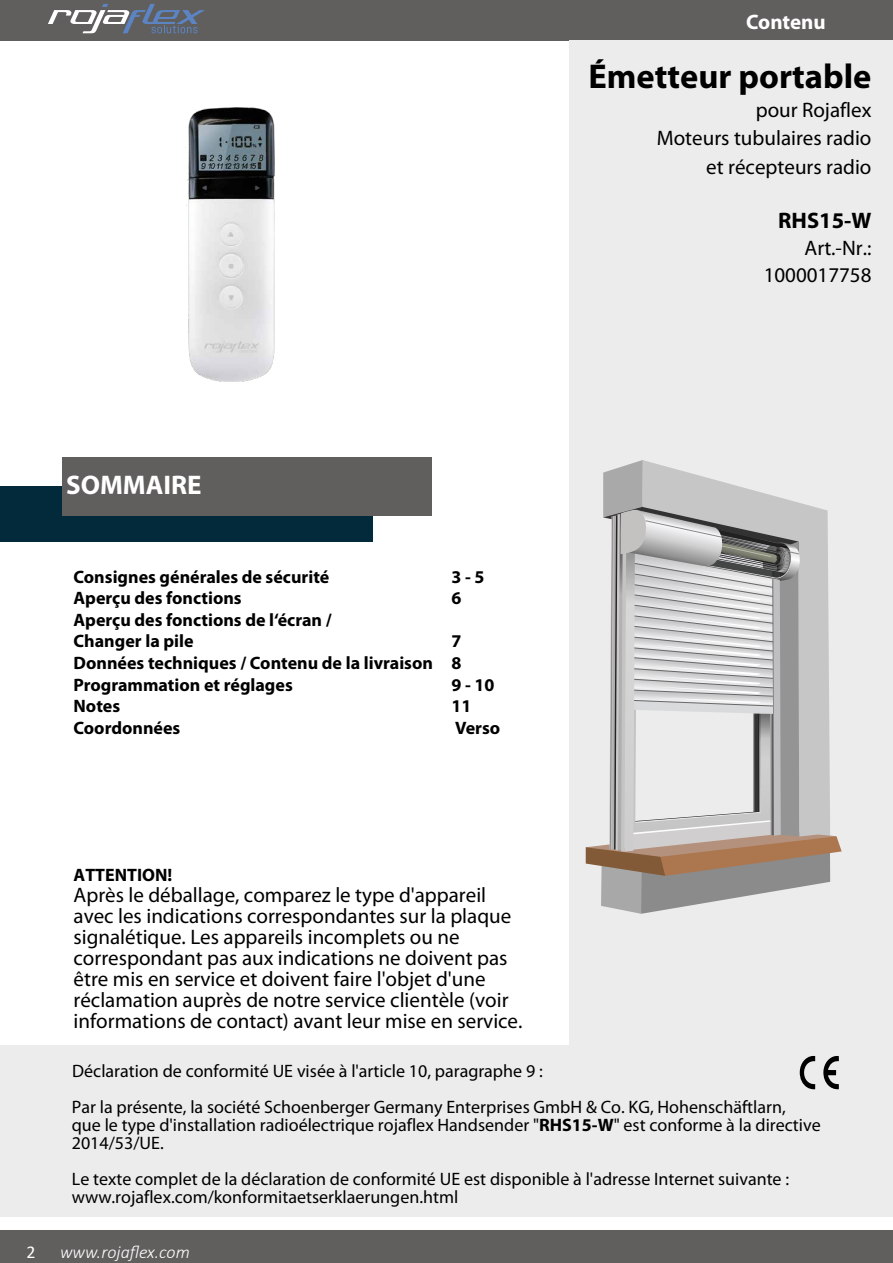
<style>
.page{position:relative;width:893px;height:1263px;background:#fff}
.page>*{position:absolute;margin:0;border:0;box-sizing:border-box;transform-origin:0 0}
.t1{font:700 34.5px "Myriad Pro";color:#000}
.t2{font:700 27px "Myriad Pro";color:#fff}
.t3{font:700 22.5px "Myriad Pro";color:#000}
.t4{font:21px/21px "Myriad Pro";color:#000;text-align:right}
.t5{font:700 21px "Myriad Pro";letter-spacing:-.005em;color:#fff}
.t6{font:18px/18px "Myriad Pro";color:#000}
.t7{font:700 18px/21.6px "Myriad Pro";color:#000}
.t8{font:italic 300 18px "Calibri";color:#fff}
.t9{font:18px "Calibri";color:#fff}
.s1{font-weight:700}
</style>
<div class="page">
<div style="left:0;top:0;width:893px;height:41px;background:#605f5e"></div>
<div style="left:0;top:1230px;width:893px;height:33px;background:#605f5e"></div>
<svg style="left:48px;top:4px;width:157px;height:29px"></svg>
<div style="left:570px;top:41px;width:323px;height:1176px;background:#ececec"></div>
<div style="left:0;top:487px;width:373px;height:55px;background:#032a3b"></div>
<div style="left:62px;top:458px;width:370px;height:58px;background:#605f5e"></div>
<div style="left:0;top:1045px;width:850px;height:172px;background:#ececed"></div>
<svg style="left:586px;top:460px;width:256px;height:454px"></svg>
<img style="left:186px;top:108px;width:89px;height:274px">
<svg style="left:823px;top:1056px;width:16px;height:33px"></svg>
<svg style="left:799px;top:1056px;width:16px;height:33px"></svg>
<p class="t2" style="left:66px;top:469px;width:137px">SOMMAIRE</p>
<p class="t7" style="left:74px;top:566px;width:257px">Consignes générales de sécurité</p>
<p class="t7" style="left:452px;top:566px;width:35px">3 - 5</p>
<p class="t7" style="left:74px;top:587px;width:170px">Aperçu des fonctions</p>
<p class="t7" style="left:452px;top:587px;width:11px">6</p>
<p class="t7" style="left:74px;top:609px;width:260px">Aperçu des fonctions de l‘écran /<br>Changer la pile</p>
<p class="t7" style="left:74px;top:631px;width:389px;text-align:justify;text-indent:378px">7<br>Données techniques / Contenu de la livraison 8<br>Programmation et réglages</p>
<p class="t7" style="left:452px;top:674px;width:45px">9 - 10</p>
<p class="t7" style="left:74px;top:695px;width:48px">Notes</p>
<p class="t7" style="left:452px;top:695px;width:21px">11</p>
<p class="t7" style="left:74px;top:717px;width:108px">Coordonnées</p>
<p class="t7" style="left:455px;top:717px;width:47px">Verso</p>
<p class="t5" style="left:746px;top:10px;width:81px">Contenu</p>
<h1 class="t1" style="left:589px;top:57px;width:284px">Émetteur portable</h1>
<p class="t4" style="left:657px;top:96px;width:216px;line-height:28.5px">pour Rojaflex<br>Moteurs tubulaires radio et récepteurs radio</p>
<p class="t3" style="left:778px;top:208px;width:95px">RHS15-W</p>
<p class="t4" style="left:764px;top:235px;width:109px;line-height:27px">Art.-Nr.:<br>1000017758</p>
<p class="t7" style="left:74px;top:865px;width:100px">ATTENTION!</p>
<p class="t4" style="left:74px;top:885px;width:450px;text-align:left">Après le déballage, comparez le type d'appareil avec les indications correspondantes sur la plaque signalétique. Les appareils incomplets ou ne correspondant pas aux indications ne doivent pas être mis en service et doivent faire l'objet d'une réclamation auprès de notre service clientèle (voir informations de contact) avant leur mise en service.</p>
<p class="t6" style="left:72px;top:1053px;width:715px;line-height:36px">Déclaration de conformité UE visée à l'article 10, paragraphe 9 :<br>Par la présente, la société Schoenberger Germany Enterprises GmbH &amp; Co. KG, Hohenschäftlarn,</p>
<p class="t6" style="left:72px;top:1116px;width:750px">que le type d'installation radioélectrique rojaflex Handsender "<span class="s1">RHS15-W</span>" est conforme à la directive<br>2014/53/UE.</p>
<p class="t6" style="left:72px;top:1170px;width:719px">Le texte complet de la déclaration de conformité UE est disponible à l'adresse Internet suivante : www.rojaflex.com/konformitaetserklaerungen.html</p>
<p class="t9" style="left:27px;top:1239px;width:11px">2</p>
<p class="t8" style="left:60px;top:1241px;width:131px">www.rojaflex.com</p>
</div>
